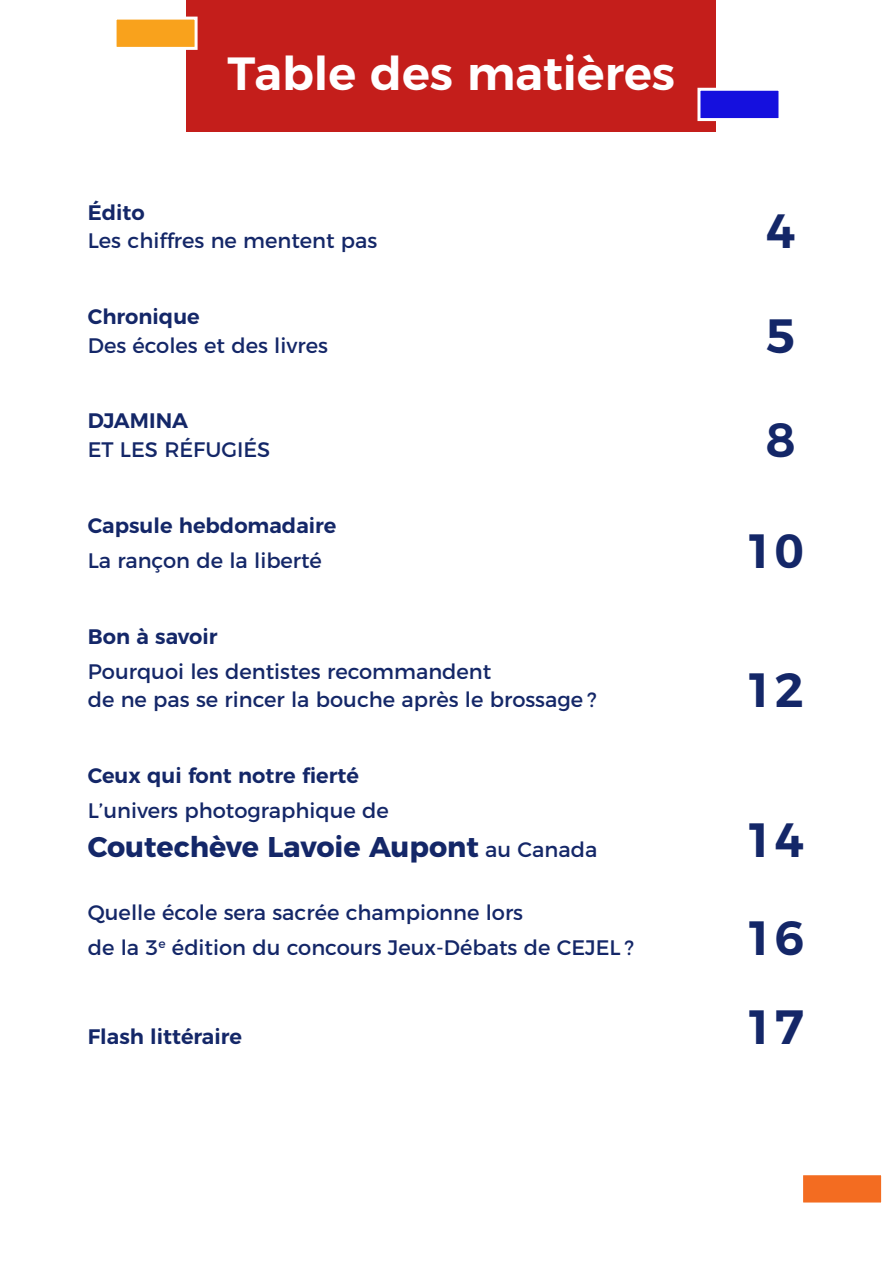
<style>
.page{position:relative;width:893px;height:1263px;background:#fff}
.page>*{position:absolute;margin:0;border:0;box-sizing:border-box;transform-origin:0 0}
.t1{font:600 48px "Montserrat";color:#142768}
.t2{font:600 46.5px "Montserrat";color:#fff}
.t3{font:700 28.5px "Montserrat";color:#142768}
.t4{font:21px/28.5px "Montserrat";color:#142768}
.t5{font:600 21px "Montserrat";color:#142768}
.s1{font-weight:400;font-size:21px}
</style>
<div class="page">
<div style="left:187px;top:0;width:529px;height:131px;background:#c41e1b"></div>
<div style="left:114px;top:17px;width:84px;height:33px;background:#f9a21c;border:3px solid #fff"></div>
<div style="left:697px;top:88px;width:84px;height:33px;background:#1510de;border:3px solid #fff"></div>
<div style="left:800px;top:1172px;width:84px;height:33px;background:#f36c21;border:3px solid #fff"></div>
<h2 class="t2" style="left:227px;top:35px;width:449px">Table des matières</h2>
<p class="t5" style="left:88px;top:195px;width:58px">Édito</p>
<p class="t4" style="left:88px;top:225px;width:291px">Les chiffres ne mentent pas</p>
<p class="t5" style="left:88px;top:300px;width:113px">Chronique</p>
<p class="t4" style="left:88px;top:329px;width:242px">Des écoles et des livres</p>
<p class="t5" style="left:88px;top:404px;width:102px">DJAMINA</p>
<p class="t4" style="left:88px;top:433px;width:184px">ET LES RÉFUGIÉS</p>
<p class="t5" style="left:88px;top:508px;width:250px">Capsule hebdomadaire</p>
<p class="t4" style="left:88px;top:544px;width:236px">La rançon de la liberté</p>
<h1 class="t1" style="left:766px;top:192px;width:31px">4</h1>
<h1 class="t1" style="left:766px;top:296px;width:31px">5</h1>
<h1 class="t1" style="left:766px;top:401px;width:31px">8</h1>
<h1 class="t1" style="left:745px;top:512px;width:61px">10</h1>
<p class="t5" style="left:88px;top:619px;width:131px">Bon à savoir</p>
<p class="t4" style="left:88px;top:655px;width:510px">Pourquoi les dentistes recommandent<br>de ne pas se rincer la bouche après le brossage ?</p>
<h1 class="t1" style="left:745px;top:651px;width:61px">12</h1>
<p class="t5" style="left:88px;top:759px;width:273px">Ceux qui font notre fierté</p>
<p class="t4" style="left:88px;top:795px;width:302px">L’univers photographique de</p>
<h3 class="t3" style="left:88px;top:824px;width:511px">Coutechève Lavoie Aupont <span class="s1">au Canada</span></h3>
<h1 class="t1" style="left:745px;top:801px;width:61px">14</h1>
<p class="t4" style="left:88px;top:893px;width:548px;line-height:35.2px">Quelle école sera sacrée championne lors<br>de la 3<sup>e</sup> édition du concours Jeux-Débats de CEJEL ?</p>
<p class="t5" style="left:88px;top:1020px;width:156px">Flash littéraire</p>
<h1 class="t1" style="left:745px;top:899px;width:61px">16</h1>
<h1 class="t1" style="left:745px;top:988px;width:61px">17</h1>
</div>
